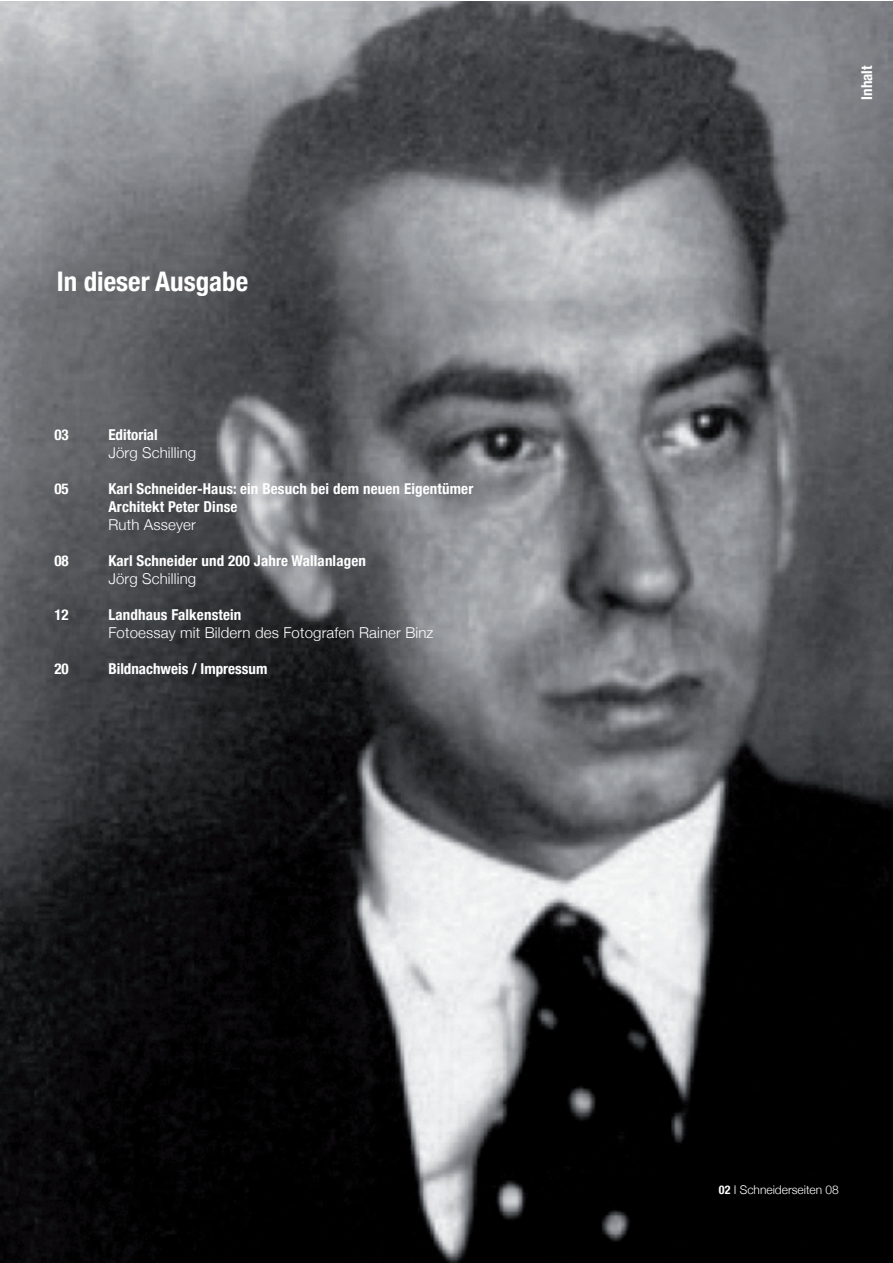
<style>
.page{position:relative;width:893px;height:1263px;background:#fff}
.page>*{position:absolute;margin:0;border:0;box-sizing:border-box;transform-origin:0 0}
.t1{font:700 condensed 27px "Helvetica Neue";color:#fff}
.t2{font:700 condensed 15px/18px "Helvetica Neue";letter-spacing:.01em;color:#fff}
.t3{font:300 15px "Helvetica Neue";letter-spacing:.01em;color:#fff}
.t4{font:300 12px "Helvetica Neue";color:#fff}
.s1{font-weight:700;font-stretch:condensed}
</style>
<div class="page">
<img style="left:0;top:1px;width:892px;height:1262px">
<h1 class="t1" style="left:57px;top:265px;width:193px">In dieser Ausgabe</h1>
<p class="t2" style="left:54px;top:425px;width:16px">03</p>
<p class="t2" style="left:108px;top:425px;width:51px">Editorial</p>
<p class="t3" style="left:108px;top:443px;width:89px">Jörg Schilling</p>
<p class="t2" style="left:54px;top:479px;width:16px">05</p>
<p class="t2" style="left:108px;top:479px;width:366px">Karl Schneider-Haus: ein Besuch bei dem neuen Eigentümer<br>Architekt Peter Dinse</p>
<p class="t3" style="left:108px;top:515px;width:89px">Ruth Asseyer</p>
<p class="t2" style="left:54px;top:551px;width:16px">08</p>
<p class="t2" style="left:108px;top:551px;width:259px">Karl Schneider und 200 Jahre Wallanlagen</p>
<p class="t3" style="left:108px;top:569px;width:89px">Jörg Schilling</p>
<p class="t2" style="left:54px;top:605px;width:16px">12</p>
<p class="t2" style="left:108px;top:605px;width:135px">Landhaus Falkenstein</p>
<p class="t3" style="left:108px;top:623px;width:327px">Fotoessay mit Bildern des Fotografen Rainer Binz</p>
<p class="t2" style="left:54px;top:659px;width:16px">20</p>
<p class="t2" style="left:108px;top:659px;width:161px">Bildnachweis / Impressum</p>
<p class="t2" style="left:858px;top:100px;width:36px;rotate:-90deg">Inhalt</p>
<p class="t4" style="left:719px;top:1182px;width:121px"><span class="s1">02</span> I Schneiderseiten 08</p>
</div>
